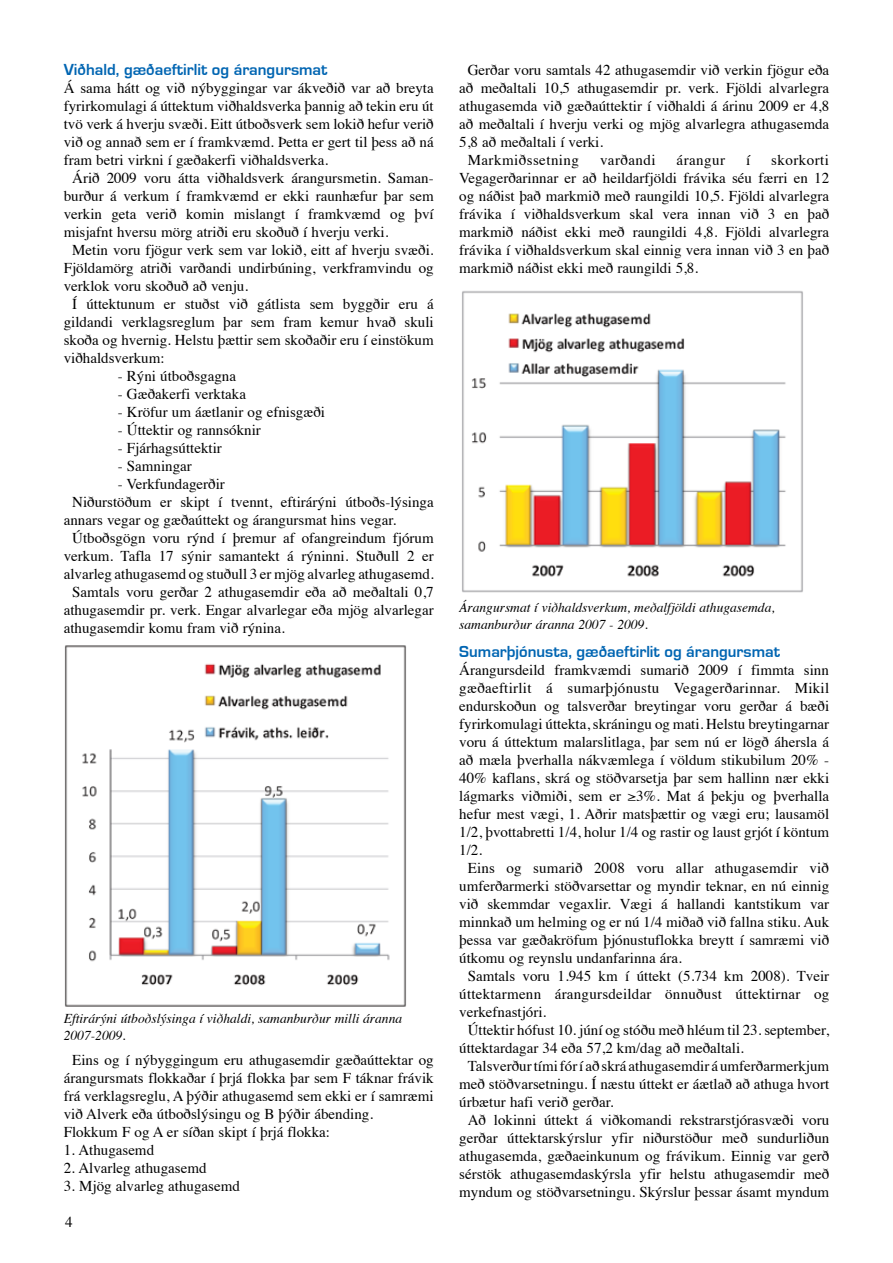
<style>
.page{position:relative;width:893px;height:1263px;background:#fff}
.page>*{position:absolute;margin:0;border:0;box-sizing:border-box;transform-origin:0 0}
.t1{font:700 16.5px "Eurostile";color:#0065b2}
.t2{font:15px/18px "Times";color:#000}
.t3{font:15px "Times";letter-spacing:.02em;color:#000}
.t4{font:15px "Times";letter-spacing:.03em;color:#000}
.t5{font:italic 13.5px/16.5px "Times";color:#000}
</style>
<div class="page">
<img style="left:64px;top:645px;width:342px;height:362px">
<img style="left:462px;top:291px;width:341px;height:302px">
<p class="t1" style="left:64px;top:60px;width:265px">Viðhald, gæðaeftirlit og árangursmat</p>
<p class="t2" style="left:64px;top:77px;width:371px">Á sama hátt og við nýbyggingar var ákveðið var að breyta</p>
<p class="t2" style="left:64px;top:95px;width:371px">fyrirkomulagi á úttektum viðhaldsverka þannig að tekin eru út</p>
<p class="t2" style="left:64px;top:113px;width:371px">tvö verk á hverju svæði. Eitt útboðsverk sem lokið hefur verið</p>
<p class="t2" style="left:64px;top:131px;width:371px">við og annað sem er í framkvæmd. Þetta er gert til þess að ná</p>
<p class="t2" style="left:64px;top:149px;width:266px">fram betri virkni í gæðakerfi viðhaldsverka.</p>
<p class="t2" style="left:72px;top:167px;width:362px">Árið 2009 voru átta viðhaldsverk árangursmetin. Saman-</p>
<p class="t2" style="left:64px;top:185px;width:371px">burður á verkum í framkvæmd er ekki raunhæfur þar sem</p>
<p class="t2" style="left:64px;top:203px;width:371px">verkin geta verið komin mislangt í framkvæmd og því</p>
<p class="t2" style="left:64px;top:221px;width:326px">misjafnt hversu mörg atriði eru skoðuð í hverju verki.</p>
<p class="t2" style="left:72px;top:239px;width:363px">Metin voru fjögur verk sem var lokið, eitt af hverju svæði.</p>
<p class="t2" style="left:64px;top:257px;width:371px">Fjöldamörg atriði varðandi undirbúning, verkframvindu og</p>
<p class="t2" style="left:64px;top:275px;width:186px">verklok voru skoðuð að venju.</p>
<p class="t2" style="left:72px;top:293px;width:363px">Í úttektunum er stuðst við gátlista sem byggðir eru á</p>
<p class="t2" style="left:64px;top:311px;width:371px">gildandi verklagsreglum þar sem fram kemur hvað skuli</p>
<p class="t2" style="left:64px;top:329px;width:371px">skoða og hvernig. Helstu þættir sem skoðaðir eru í einstökum</p>
<p class="t2" style="left:64px;top:347px;width:102px">viðhaldsverkum:</p>
<p class="t2" style="left:118px;top:365px;width:120px">- Rýni útboðsgagna</p>
<p class="t2" style="left:118px;top:383px;width:130px">- Gæðakerfi verktaka</p>
<p class="t2" style="left:118px;top:401px;width:209px">- Kröfur um áætlanir og efnisgæði</p>
<p class="t2" style="left:118px;top:419px;width:145px">- Úttektir og rannsóknir</p>
<p class="t2" style="left:118px;top:437px;width:106px">- Fjárhagsúttektir</p>
<p class="t2" style="left:118px;top:455px;width:76px">- Samningar</p>
<p class="t2" style="left:118px;top:473px;width:109px">- Verkfundagerðir</p>
<p class="t2" style="left:72px;top:491px;width:363px">Niðurstöðum er skipt í tvennt, eftirárýni útboðs-lýsinga</p>
<p class="t2" style="left:64px;top:509px;width:334px">annars vegar og gæðaúttekt og árangursmat hins vegar.</p>
<p class="t2" style="left:72px;top:527px;width:363px">Útboðsgögn voru rýnd í þremur af ofangreindum fjórum</p>
<p class="t2" style="left:64px;top:545px;width:371px">verkum. Tafla 17 sýnir samantekt á rýninni. Stuðull 2 er</p>
<p class="t2" style="left:64px;top:563px;width:371px">alvarleg athugasemd og stuðull 3 er mjög alvarleg athugasemd.</p>
<p class="t2" style="left:72px;top:581px;width:363px">Samtals voru gerðar 2 athugasemdir eða að meðaltali 0,7</p>
<p class="t2" style="left:64px;top:599px;width:371px">athugasemdir pr. verk. Engar alvarlegar eða mjög alvarlegar</p>
<p class="t2" style="left:64px;top:617px;width:223px">athugasemdir komu fram við rýnina.</p>
<p class="t5" style="left:64px;top:1010px;width:340px">Eftirárýni útboðslýsinga í viðhaldi, samanburður milli áranna<br>2007-2009.</p>
<p class="t2" style="left:64px;top:1050px;width:371px;text-indent:9px">Eins og í nýbyggingum eru athugasemdir gæðaúttektar og árangursmats flokkaðar í þrjá flokka þar sem F táknar frávik frá verklagsreglu, A þýðir athugasemd sem ekki er í samræmi við Alverk eða útboðslýsingu og B þýðir ábending.<br>Flokkum F og A er síðan skipt í þrjá flokka:</p>
<p class="t2" style="left:64px;top:1140px;width:92px">1. Athugasemd</p>
<p class="t2" style="left:64px;top:1158px;width:144px">2. Alvarleg athugasemd</p>
<p class="t2" style="left:64px;top:1176px;width:178px">3. Mjög alvarleg athugasemd</p>
<p class="t2" style="left:65px;top:1211px;width:9px">4</p>
<p class="t2" style="left:468px;top:60px;width:363px">Gerðar voru samtals 42 athugasemdir við verkin fjögur eða</p>
<p class="t2" style="left:459px;top:78px;width:371px">að meðaltali 10,5 athugasemdir pr. verk. Fjöldi alvarlegra</p>
<p class="t2" style="left:459px;top:96px;width:371px">athugasemda við gæðaúttektir í viðhaldi á árinu 2009 er 4,8</p>
<p class="t2" style="left:459px;top:114px;width:371px">að meðaltali í hverju verki og mjög alvarlegra athugasemda</p>
<p class="t2" style="left:459px;top:132px;width:145px">5,8 að meðaltali í verki.</p>
<p class="t4" style="left:468px;top:146px;width:113px">Markmiðssetning</p>
<p class="t4" style="left:600px;top:146px;width:57px">varðandi</p>
<p class="t4" style="left:677px;top:146px;width:50px">árangur</p>
<p class="t2" style="left:746px;top:150px;width:6px">í</p>
<p class="t2" style="left:459px;top:150px;width:371px;text-align:justify;text-indent:312px">skorkorti Vegagerðarinnar er að heildarfjöldi frávika séu færri en 12 og náðist það markmið með raungildi 10,5. Fjöldi alvarlegra frávika í viðhaldsverkum skal vera innan við 3 en það markmið náðist ekki með raungildi 4,8. Fjöldi alvarlegra frávika í viðhaldsverkum skal einnig vera innan við 3 en það markmið náðist ekki með raungildi 5,8.</p>
<p class="t5" style="left:459px;top:599px;width:317px">Árangursmat í viðhaldsverkum, meðalfjöldi athugasemda, samanburður áranna 2007 - 2009.</p>
<p class="t1" style="left:459px;top:642px;width:322px">Sumarþjónusta, gæðaeftirlit og árangursmat</p>
<p class="t2" style="left:459px;top:659px;width:371px">Árangursdeild framkvæmdi sumarið 2009 í fimmta sinn</p>
<p class="t3" style="left:459px;top:673px;width:371px">gæðaeftirlit á sumarþjónustu Vegagerðarinnar. Mikil</p>
<p class="t2" style="left:459px;top:695px;width:371px">endurskoðun og talsverðar breytingar voru gerðar á bæði</p>
<p class="t2" style="left:459px;top:713px;width:371px">fyrirkomulagi úttekta, skráningu og mati. Helstu breytingarnar</p>
<p class="t2" style="left:459px;top:731px;width:371px">voru á úttektum malarslitlaga, þar sem nú er lögð áhersla á</p>
<p class="t2" style="left:459px;top:749px;width:371px">að mæla þverhalla nákvæmlega í völdum stikubilum 20% -</p>
<p class="t2" style="left:459px;top:767px;width:371px">40% kaflans, skrá og stöðvarsetja þar sem hallinn nær ekki</p>
<p class="t2" style="left:459px;top:785px;width:371px">lágmarks viðmiði, sem er ≥3%. Mat á þekju og þverhalla</p>
<p class="t2" style="left:459px;top:803px;width:371px">hefur mest vægi, 1. Aðrir matsþættir og vægi eru; lausamöl</p>
<p class="t2" style="left:459px;top:821px;width:371px">1/2, þvottabretti 1/4, holur 1/4 og rastir og laust grjót í köntum</p>
<p class="t2" style="left:459px;top:839px;width:24px">1/2.</p>
<p class="t2" style="left:468px;top:857px;width:363px">Eins og sumarið 2008 voru allar athugasemdir við</p>
<p class="t2" style="left:459px;top:875px;width:371px">umferðarmerki stöðvarsettar og myndir teknar, en nú einnig</p>
<p class="t2" style="left:459px;top:893px;width:371px">við skemmdar vegaxlir. Vægi á hallandi kantstikum var</p>
<p class="t2" style="left:459px;top:911px;width:371px">minnkað um helming og er nú 1/4 miðað við fallna stiku. Auk</p>
<p class="t2" style="left:459px;top:929px;width:371px">þessa var gæðakröfum þjónustuflokka breytt í samræmi við</p>
<p class="t2" style="left:459px;top:947px;width:224px">útkomu og reynslu undanfarinna ára.</p>
<p class="t2" style="left:468px;top:965px;width:363px">Samtals voru 1.945 km í úttekt (5.734 km 2008). Tveir</p>
<p class="t2" style="left:459px;top:983px;width:372px">úttektarmenn árangursdeildar önnuðust úttektirnar og</p>
<p class="t2" style="left:459px;top:1001px;width:89px">verkefnastjóri.</p>
<p class="t2" style="left:468px;top:1019px;width:363px">Úttektir hófust 10. júní og stóðu með hléum til 23. september,</p>
<p class="t2" style="left:459px;top:1037px;width:286px">úttektardagar 34 eða 57,2 km/dag að meðaltali.</p>
<p class="t2" style="left:468px;top:1055px;width:363px">Talsverður tími fór í að skrá athugasemdir á umferðarmerkjum</p>
<p class="t2" style="left:459px;top:1073px;width:371px">með stöðvarsetningu. Í næstu úttekt er áætlað að athuga hvort</p>
<p class="t2" style="left:459px;top:1091px;width:156px">úrbætur hafi verið gerðar.</p>
<p class="t2" style="left:468px;top:1109px;width:363px">Að lokinni úttekt á viðkomandi rekstrarstjórasvæði voru</p>
<p class="t2" style="left:459px;top:1127px;width:372px">gerðar úttektarskýrslur yfir niðurstöður með sundurliðun</p>
<p class="t2" style="left:459px;top:1145px;width:371px">athugasemda, gæðaeinkunum og frávikum. Einnig var gerð</p>
<p class="t2" style="left:459px;top:1163px;width:371px">sérstök athugasemdaskýrsla yfir helstu athugasemdir með</p>
<p class="t2" style="left:459px;top:1181px;width:371px">myndum og stöðvarsetningu. Skýrslur þessar ásamt myndum</p>
</div>
